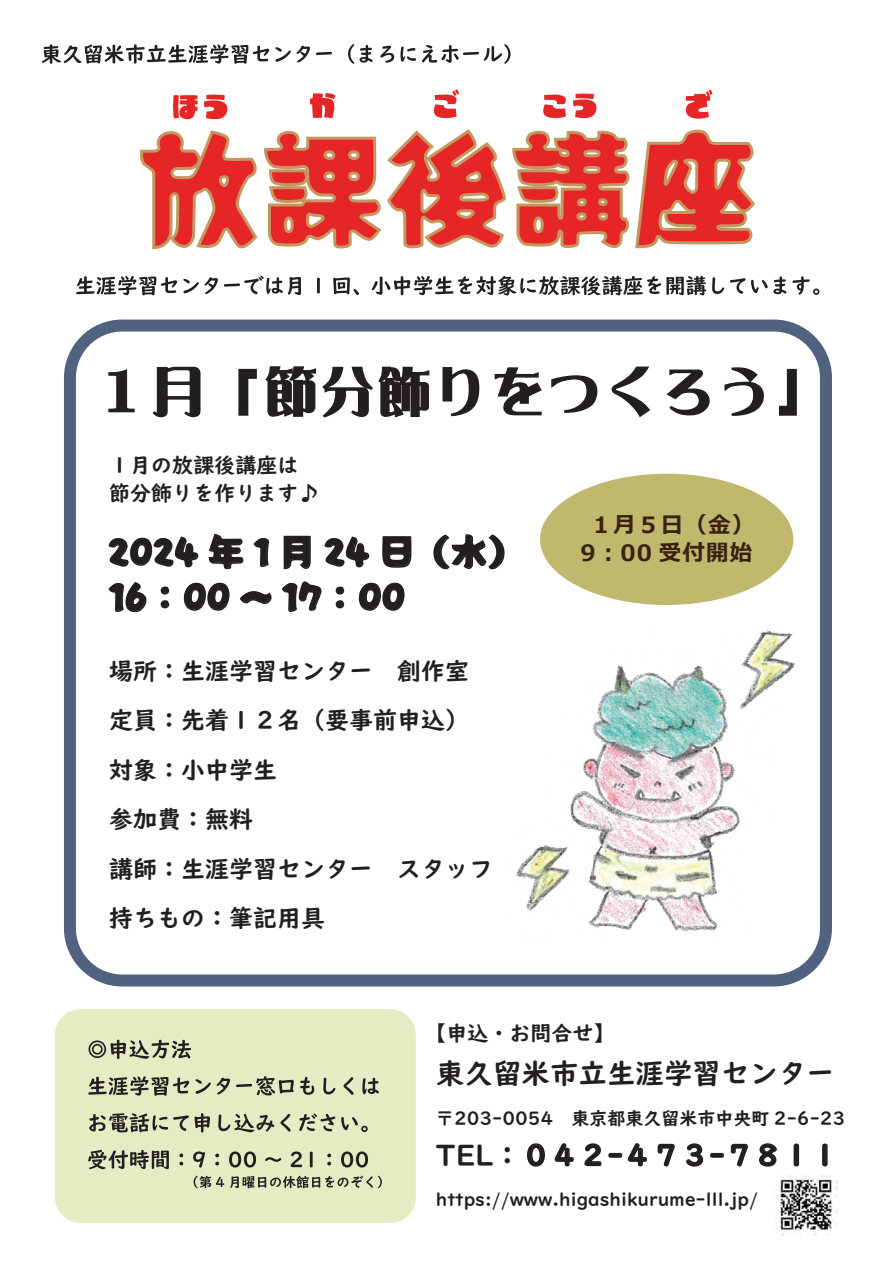
<style>
.page{position:relative;width:893px;height:1263px;background:#fff}
.page>*{position:absolute;margin:0;border:0;box-sizing:border-box;transform-origin:0 0}
.t1{font:124.5px "Potta One";color:#e62626}
.t2{font:52.5px "Roman Mincho EG Ultra SJIS";letter-spacing:.08em;color:#231f20}
.t3{font:36px/45px "Potta One";color:#231f20}
.t4{font:28.5px "UD Digi Kyokasho NP B";color:#231f20}
.t5{font:24px/49.5px "UD Digi Kyokasho NP B";color:#231f20}
.t6{font:700 22.5px/28.5px "Meiryo";letter-spacing:.05em;color:#3a2111;text-align:center}
.t7{font:21px/28.5px "UD Digi Kyokasho NP B";color:#231f20}
.t8{font:18px "UD Digi Kyokasho NP B";color:#231f20}
</style>
<div class="page">
<svg style="left:139px;top:129px;width:491px;height:121px"></svg>
<svg style="left:635px;top:129px;width:120px;height:120px"></svg>
<svg style="left:173px;top:95px;width:25px;height:24px"></svg>
<svg style="left:204px;top:95px;width:23px;height:24px"></svg>
<svg style="left:310px;top:93px;width:25px;height:25px"></svg>
<svg style="left:433px;top:89px;width:26px;height:29px"></svg>
<svg style="left:543px;top:94px;width:23px;height:24px"></svg>
<svg style="left:573px;top:94px;width:24px;height:24px"></svg>
<svg style="left:686px;top:90px;width:27px;height:29px"></svg>
<svg style="left:42px;top:44px;width:227px;height:20px"></svg>
<svg style="left:275px;top:47px;width:16px;height:15px"></svg>
<svg style="left:297px;top:46px;width:13px;height:17px"></svg>
<svg style="left:316px;top:52px;width:16px;height:3px"></svg>
<svg style="left:348px;top:44px;width:6px;height:20px"></svg>
<svg style="left:360px;top:45px;width:13px;height:18px"></svg>
<svg style="left:380px;top:46px;width:14px;height:17px"></svg>
<svg style="left:400px;top:47px;width:16px;height:15px"></svg>
<svg style="left:422px;top:44px;width:89px;height:20px"></svg>
<div style="left:64px;top:320px;width:768px;height:666px;border:12px solid #516280;border-radius:52px"></div>
<svg style="left:76px;top:276px;width:101px;height:19px"></svg>
<svg style="left:183px;top:277px;width:35px;height:17px"></svg>
<svg style="left:224px;top:275px;width:77px;height:20px"></svg>
<svg style="left:317px;top:278px;width:3px;height:15px"></svg>
<svg style="left:333px;top:277px;width:26px;height:18px"></svg>
<svg style="left:372px;top:276px;width:334px;height:19px"></svg>
<svg style="left:712px;top:277px;width:12px;height:17px"></svg>
<svg style="left:730px;top:276px;width:56px;height:18px"></svg>
<svg style="left:792px;top:276px;width:27px;height:19px"></svg>
<svg style="left:108px;top:369px;width:27px;height:44px"></svg>
<svg style="left:152px;top:366px;width:49px;height:52px"></svg>
<svg style="left:238px;top:368px;width:19px;height:48px"></svg>
<svg style="left:265px;top:366px;width:165px;height:52px"></svg>
<svg style="left:442px;top:367px;width:38px;height:50px"></svg>
<svg style="left:494px;top:367px;width:48px;height:49px"></svg>
<svg style="left:551px;top:375px;width:46px;height:38px"></svg>
<svg style="left:611px;top:366px;width:39px;height:51px"></svg>
<svg style="left:666px;top:369px;width:44px;height:47px"></svg>
<svg style="left:724px;top:367px;width:40px;height:49px"></svg>
<svg style="left:779px;top:368px;width:18px;height:48px"></svg>
<svg style="left:108px;top:536px;width:91px;height:32px"></svg>
<svg style="left:208px;top:533px;width:36px;height:37px"></svg>
<svg style="left:253px;top:537px;width:17px;height:31px"></svg>
<svg style="left:283px;top:535px;width:28px;height:35px"></svg>
<svg style="left:324px;top:536px;width:46px;height:32px"></svg>
<svg style="left:382px;top:536px;width:30px;height:32px"></svg>
<svg style="left:433px;top:534px;width:72px;height:36px"></svg>
<svg style="left:108px;top:582px;width:39px;height:31px"></svg>
<svg style="left:160px;top:586px;width:10px;height:23px"></svg>
<svg style="left:183px;top:582px;width:47px;height:29px"></svg>
<svg style="left:239px;top:591px;width:33px;height:14px"></svg>
<svg style="left:281px;top:581px;width:41px;height:32px"></svg>
<svg style="left:335px;top:586px;width:10px;height:23px"></svg>
<svg style="left:358px;top:582px;width:47px;height:29px"></svg>
<div style="left:540px;top:474px;width:253px;height:131px;background:#c0b86c;border-radius:50%"></div>
<div style="left:55px;top:1009px;width:361px;height:214px;background:#e6ebc4;border-radius:25px"></div>
<svg style="left:89px;top:1040px;width:102px;height:19px"></svg>
<svg style="left:88px;top:1076px;width:101px;height:20px"></svg>
<svg style="left:195px;top:1079px;width:16px;height:15px"></svg>
<svg style="left:217px;top:1078px;width:13px;height:16px"></svg>
<svg style="left:236px;top:1076px;width:58px;height:19px"></svg>
<svg style="left:300px;top:1077px;width:14px;height:18px"></svg>
<svg style="left:323px;top:1078px;width:12px;height:16px"></svg>
<svg style="left:343px;top:1077px;width:11px;height:18px"></svg>
<svg style="left:362px;top:1078px;width:17px;height:16px"></svg>
<svg style="left:89px;top:1113px;width:100px;height:19px"></svg>
<svg style="left:195px;top:1113px;width:15px;height:19px"></svg>
<svg style="left:218px;top:1114px;width:56px;height:18px"></svg>
<svg style="left:280px;top:1114px;width:11px;height:17px"></svg>
<svg style="left:299px;top:1113px;width:36px;height:18px"></svg>
<svg style="left:341px;top:1117px;width:27px;height:15px"></svg>
<svg style="left:88px;top:1150px;width:81px;height:19px"></svg>
<svg style="left:179px;top:1153px;width:4px;height:12px"></svg>
<svg style="left:193px;top:1151px;width:12px;height:16px"></svg>
<svg style="left:215px;top:1153px;width:4px;height:12px"></svg>
<svg style="left:229px;top:1151px;width:27px;height:16px"></svg>
<svg style="left:265px;top:1157px;width:16px;height:5px"></svg>
<svg style="left:291px;top:1151px;width:11px;height:16px"></svg>
<svg style="left:310px;top:1151px;width:3px;height:16px"></svg>
<svg style="left:327px;top:1153px;width:4px;height:12px"></svg>
<svg style="left:341px;top:1151px;width:27px;height:16px"></svg>
<svg style="left:194px;top:1176px;width:30px;height:12px"></svg>
<svg style="left:230px;top:1176px;width:152px;height:12px"></svg>
<svg style="left:527px;top:1143px;width:18px;height:24px"></svg>
<svg style="left:554px;top:1143px;width:20px;height:24px"></svg>
<svg style="left:584px;top:1143px;width:63px;height:24px"></svg>
<svg style="left:657px;top:1143px;width:18px;height:24px"></svg>
<svg style="left:686px;top:1143px;width:62px;height:24px"></svg>
<svg style="left:759px;top:1143px;width:18px;height:24px"></svg>
<svg style="left:793px;top:1143px;width:7px;height:24px"></svg>
<svg style="left:822px;top:1143px;width:6px;height:24px"></svg>
<img style="left:776px;top:1175px;width:61px;height:61px">
<img style="left:516px;top:630px;width:279px;height:302px">
<h1 class="t1" style="left:135px;top:92px;width:624px">放課後講座</h1>
<h2 class="t2" style="left:95px;top:365px;width:734px">１月「節分飾りをつくろう」</h2>
<p class="t7" style="left:109px;top:451px;width:212px">１月の放課後講座は節分飾りを作ります♪</p>
<h3 class="t3" style="left:108px;top:527px;width:416px">2024 年 1 月 24 日（水）<br>16：00 ～ 17：00</h3>
<p class="t6" style="left:581px;top:511px;width:175px">１月５日（金）<br>9︓00 受付開始</p>
<p class="t5" style="left:109px;top:646px;width:385px">場所：生涯学習センター　創作室定員：先着１２名（要事前申込）対象：小中学生<br>参加費：無料<br>講師：生涯学習センター　スタッフ持ちもの：筆記用具</p>
<p class="t7" style="left:425px;top:1019px;width:190px">【申込・お問合せ】</p>
<p class="t4" style="left:436px;top:1057px;width:400px">東久留米市立生涯学習センター</p>
<p class="t8" style="left:436px;top:1107px;width:411px">〒203-0054　東京都東久留米市中央町 2-6-23</p>
<p class="t4" style="left:436px;top:1138px;width:405px">TEL：０４２-４７３-７８１１</p>
<p class="t8" style="left:436px;top:1189px;width:324px">https://www.higashikurume-lll.jp/</p>
</div>
